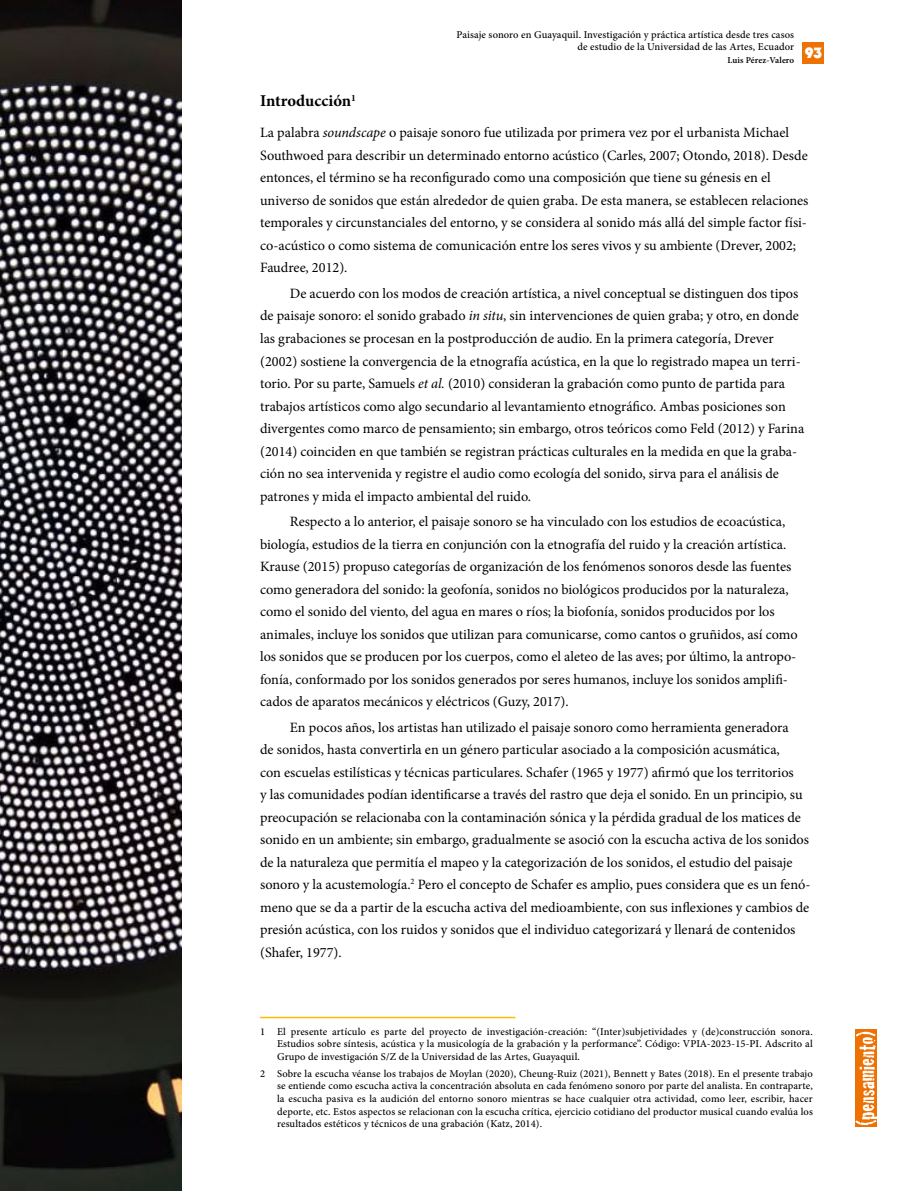
<style>
.page{position:relative;width:915px;height:1191px;background:#fff}
.page>*{position:absolute;margin:0;border:0;box-sizing:border-box;transform-origin:0 0}
.T2{font:700 16.5px "Minion Pro";letter-spacing:-.005em;color:#000}
.t1{font:800 15px "DOCK11";color:#fff}
.texto_corrido{font:14.25px/22.5px "Minion Pro";color:#000}
.texto_sin_Sangrar{font:14.25px/22.5px "Minion Pro";color:#000}
.pie_de_pagina_1{font:500 10.5px/12.6px "Minion Pro";letter-spacing:.01em;color:#000;text-align:justify}
.t2{font:600 9px "Minion Pro";letter-spacing:.005em;color:#000}
.s1{font-style:italic}
</style>
<div class="page">
<hr style="left:260px;top:1016px;width:255px;height:2px;background:#fcbc00">
<img style="left:0;top:0;width:181px;height:1191px">
<div style="left:855px;top:1029px;width:21px;height:98px;background:#ee7203"></div>
<svg style="left:855px;top:1031px;width:21px;height:94px"></svg>
<div style="left:802px;top:42px;width:21px;height:21px;background:#ee7203"></div>
<p class="pie_de_pagina_1" style="left:456px;top:28px;width:339px;text-align:right">Paisaje sonoro en Guayaquil. Investigación y práctica artística desde tres casos de estudio de la Universidad de las Artes, Ecuador</p>
<p class="t2" style="left:727px;top:54px;width:68px">Luis Pérez-Valero</p>
<p class="t1" style="left:804px;top:46px;width:19px">93</p>
<p class="T2" style="left:260px;top:89px;width:97px">Introducción<sup>1</sup></p>
<p class="texto_sin_Sangrar" style="left:260px;top:122px;width:549px">La palabra <span class="s1">soundscape</span> o paisaje sonoro fue utilizada por primera vez por el urbanista Michael Southwoed para describir un determinado entorno acústico (Carles, 2007; Otondo, 2018). Desde entonces, el término se ha reconfigurado como una composición que tiene su génesis en el universo de sonidos que están alrededor de quien graba. De esta manera, se establecen relaciones temporales y circunstanciales del entorno, y se considera al sonido más allá del simple factor físi&shy;co-acústico o como sistema de comunicación entre los seres vivos y su ambiente (Drever, 2002; Faudree, 2012).</p>
<p class="texto_corrido" style="left:260px;top:282px;width:545px;text-indent:30px">De acuerdo con los modos de creación artística, a nivel conceptual se distinguen dos tipos de paisaje sonoro: el sonido grabado <span class="s1">in situ</span>, sin intervenciones de quien graba; y otro, en donde las grabaciones se procesan en la postproducción de audio. En la primera categoría, Drever (2002) sostiene la convergencia de la etnografía acústica, en la que lo registrado mapea un terri&shy;torio. Por su parte, Samuels <span class="s1">et al.</span> (2010) consideran la grabación como punto de partida para trabajos artísticos como algo secundario al levantamiento etnográfico. Ambas posiciones son divergentes como marco de pensamiento; sin embargo, otros teóricos como Feld (2012) y Farina (2014) coinciden en que también se registran prácticas culturales en la medida en que la graba&shy;ción no sea intervenida y registre el audio como ecología del sonido, sirva para el análisis de patrones y mida el impacto ambiental del ruido.</p>
<p class="texto_corrido" style="left:260px;top:510px;width:539px;text-indent:30px">Respecto a lo anterior, el paisaje sonoro se ha vinculado con los estudios de ecoacústica, biología, estudios de la tierra en conjunción con la etnografía del ruido y la creación artística.<br>Krause (2015) propuso categorías de organización de los fenómenos sonoros desde las fuentes como generadora del sonido: la geofonía, sonidos no biológicos producidos por la naturaleza, como el sonido del viento, del agua en mares o ríos; la biofonía, sonidos producidos por los animales, incluye los sonidos que utilizan para comunicarse, como cantos o gruñidos, así como los sonidos que se producen por los cuerpos, como el aleteo de las aves; por último, la antropo&shy;fonía, conformado por los sonidos generados por seres humanos, incluye los sonidos amplifi&shy;cados de aparatos mecánicos y eléctricos (Guzy, 2017).</p>
<p class="texto_corrido" style="left:260px;top:716px;width:551px;text-indent:30px">En pocos años, los artistas han utilizado el paisaje sonoro como herramienta generadora<br>de sonidos, hasta convertirla en un género particular asociado a la composición acusmática,<br>con escuelas estilísticas y técnicas particulares. Schafer (1965 y 1977) afirmó que los territorios<br>y las comunidades podían identificarse a través del rastro que deja el sonido. En un principio, su preocupación se relacionaba con la contaminación sónica y la pérdida gradual de los matices de sonido en un ambiente; sin embargo, gradualmente se asoció con la escucha activa de los sonidos de la naturaleza que permitía el mapeo y la categorización de los sonidos, el estudio del paisaje sonoro y la acustemología.<sup>2</sup> Pero el concepto de Schafer es amplio, pues considera que es un fenó&shy;meno que se da a partir de la escucha activa del medioambiente, con sus inflexiones y cambios de presión acústica, con los ruidos y sonidos que el individuo categorizará y llenará de contenidos (Shafer, 1977).</p>
<p class="pie_de_pagina_1" style="left:277px;top:1025px;width:537px;text-indent:-17px">1 El presente artículo es parte del proyecto de investigación-creación: “(Inter)subjetividades y (de)construcción sonora.<br>Estudios sobre síntesis, acústica y la musicología de la grabación y la performance”. Código: VPIA-2023-15-PI. Adscrito al Grupo de investigación S/Z de la Universidad de las Artes, Guayaquil.</p>
<p class="pie_de_pagina_1" style="left:277px;top:1067px;width:537px;text-indent:-17px">2 Sobre la escucha véanse los trabajos de Moylan (2020), Cheung-Ruiz (2021), Bennett y Bates (2018). En el presente trabajo se entiende como escucha activa la concentración absoluta en cada fenómeno sonoro por parte del analista. En contraparte, la escucha pasiva es la audición del entorno sonoro mientras se hace cualquier otra actividad, como leer, escribir, hacer deporte, etc. Estos aspectos se relacionan con la escucha crítica, ejercicio cotidiano del productor musical cuando evalúa los resultados estéticos y técnicos de una grabación (Katz, 2014).</p>
</div>
